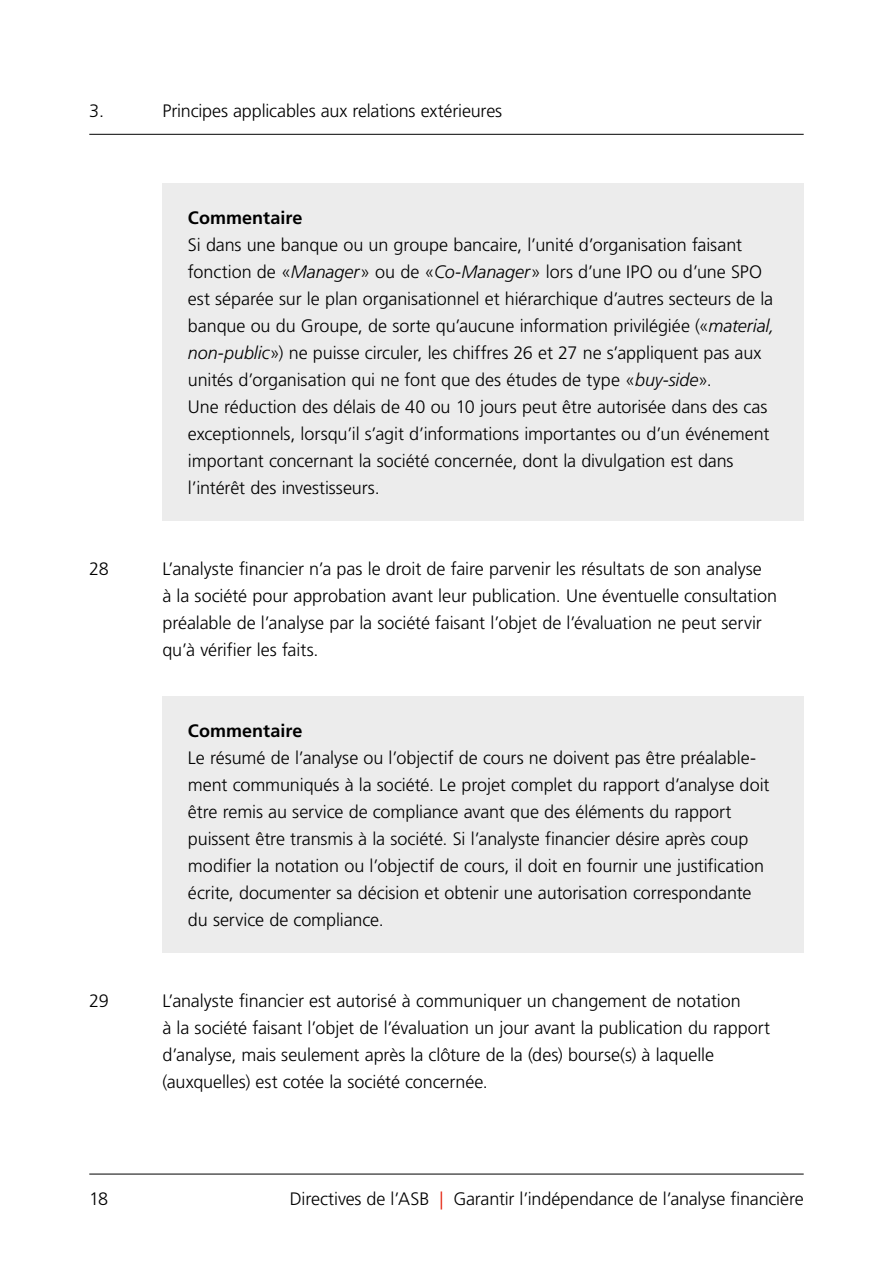
<style>
.page{position:relative;width:893px;height:1263px;background:#fff}
.page>*{position:absolute;margin:0;border:0;box-sizing:border-box;transform-origin:0 0}
.Kommentar_BOX_10{font:300 18px/27px "Frutiger LT Std";letter-spacing:-.005em;color:#000}
.Kommentar_BOX_10-2{font:700 18px "Frutiger LT Std";letter-spacing:.005em;color:#000}
.Kapitel-Nr__im_Heade{font:300 18px "Frutiger LT Std";color:#000}
.s1{font-style:italic}
.s2{color:#e41e0a}
</style>
<div class="page">
<div style="left:162px;top:183px;width:642px;height:41px;background:#ececec"></div>
<div style="left:162px;top:210px;width:642px;height:41px;background:#ececec"></div>
<div style="left:162px;top:237px;width:642px;height:176px;background:#ececec"></div>
<div style="left:162px;top:399px;width:642px;height:122px;background:#ececec"></div>
<div style="left:162px;top:696px;width:642px;height:41px;background:#ececec"></div>
<div style="left:162px;top:723px;width:642px;height:41px;background:#ececec"></div>
<div style="left:162px;top:750px;width:642px;height:203px;background:#ececec"></div>
<hr style="left:89px;top:1174px;width:715px;height:1px;background:#000">
<hr style="left:89px;top:134px;width:715px;height:1px;background:#000">
<p class="Kapitel-Nr__im_Heade" style="left:89px;top:101px;width:16px">3.</p>
<p class="Kommentar_BOX_10" style="left:162px;top:97px;width:341px">Principes applicables aux relations extérieures</p>
<p class="Kommentar_BOX_10-2" style="left:188px;top:207px;width:116px">Commentaire</p>
<p class="Kommentar_BOX_10" style="left:188px;top:231px;width:588px">Si dans une banque ou un groupe bancaire, l’unité d’organisation faisant fonction de «<span class="s1">Manager</span>» ou de «<span class="s1">Co-Manager</span>» lors d’une IPO ou d’une SPO est séparée sur le plan organisationnel et hiérarchique d’autres secteurs de la banque ou du Groupe, de sorte qu’aucune information privilégiée («<span class="s1">material, non-public</span>») ne puisse circuler, les chiffres 26 et 27 ne s’appliquent pas aux unités d’organisation qui ne font que des études de type «<span class="s1">buy-side</span>».</p>
<p class="Kommentar_BOX_10" style="left:188px;top:393px;width:583px">Une réduction des délais de 40 ou 10 jours peut être autorisée dans des cas exceptionnels, lorsqu’il s’agit d’informations importantes ou d’un événement important concernant la société concernée, dont la divulgation est dans l’intérêt des investisseurs.</p>
<p class="Kommentar_BOX_10" style="left:89px;top:555px;width:21px">28</p>
<p class="Kommentar_BOX_10" style="left:162px;top:555px;width:616px">L’analyste financier n’a pas le droit de faire parvenir les résultats de son analyse<br>à la société pour approbation avant leur publication. Une éventuelle consultation préalable de l’analyse par la société faisant l’objet de l’évaluation ne peut servir qu’à vérifier les faits.</p>
<p class="Kommentar_BOX_10-2" style="left:188px;top:720px;width:116px">Commentaire</p>
<p class="Kommentar_BOX_10" style="left:188px;top:744px;width:583px">Le résumé de l’analyse ou l’objectif de cours ne doivent pas être préalable&shy;ment communiqués à la société. Le projet complet du rapport d’analyse doit être remis au service de compliance avant que des éléments du rapport puissent être transmis à la société. Si l’analyste financier désire après coup modifier la notation ou l’objectif de cours, il doit en fournir une justification écrite, documenter sa décision et obtenir une autorisation correspondante du service de compliance.</p>
<p class="Kommentar_BOX_10" style="left:89px;top:987px;width:21px">29</p>
<p class="Kommentar_BOX_10" style="left:162px;top:987px;width:609px">L’analyste financier est autorisé à communiquer un changement de notation<br>à la société faisant l’objet de l’évaluation un jour avant la publication du rapport d’analyse, mais seulement après la clôture de la (des) bourse(s) à laquelle (auxquelles) est cotée la société concernée.</p>
<p class="Kommentar_BOX_10" style="left:89px;top:1185px;width:20px">18</p>
<p class="Kommentar_BOX_10" style="left:290px;top:1185px;width:515px">Directives de l’ASB <span class="s2">|</span> Garantir l’indépendance de l’analyse financière</p>
</div>
